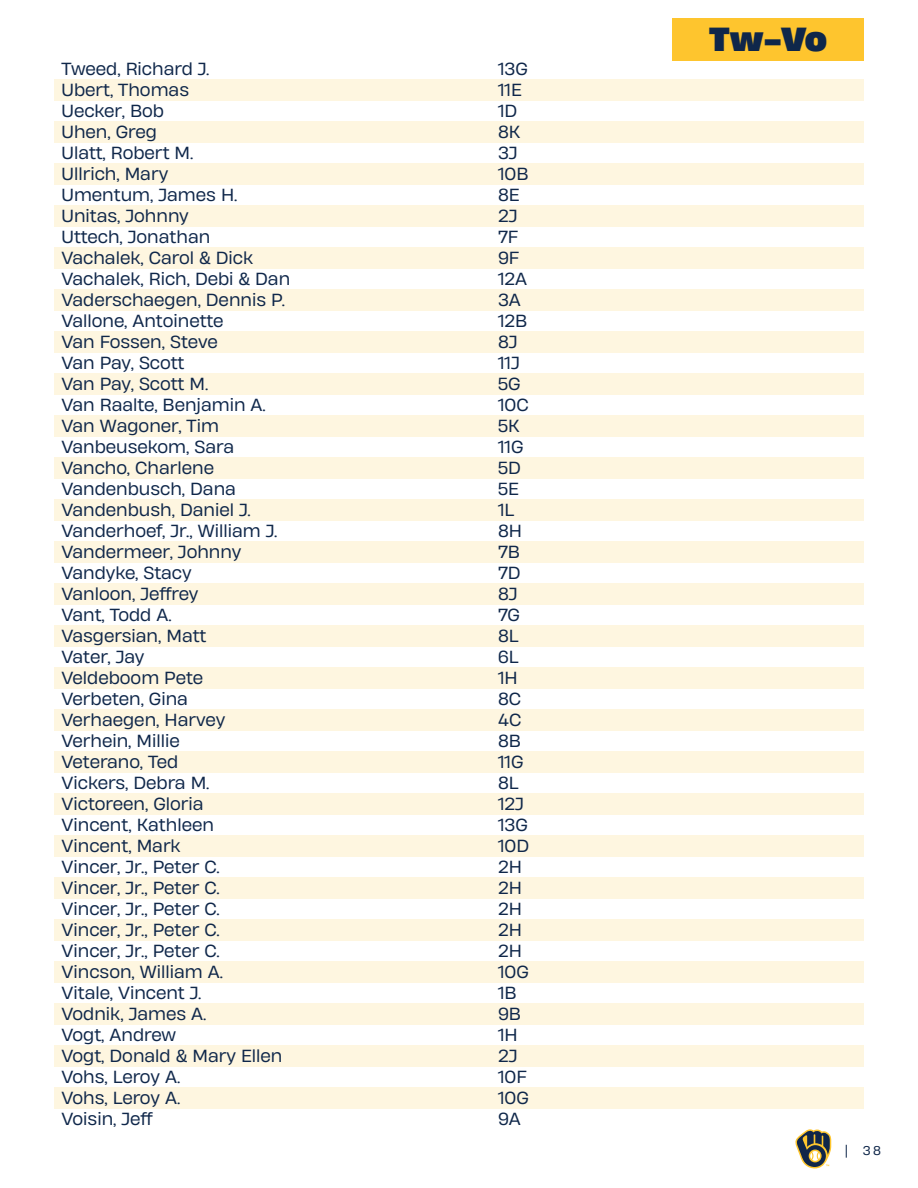
<style>
.page{position:relative;width:918px;height:1188px;background:#fff}
.page>*{position:absolute;margin:0;border:0;box-sizing:border-box;transform-origin:0 0}
.t1{font:800 31.35px "Heading Now 77";color:#0f274a}
.t2{font:16.5px "Heading Now 73";color:#0f274a}
.t3{font:12px "Heading Now 73";color:#0f274a}
.s1{font-size:15.6px}
</style>
<div class="page">
<div style="left:54px;top:79px;width:810px;height:22px;background:#fef6e0"></div>
<div style="left:54px;top:583px;width:810px;height:22px;background:#fef6e0"></div>
<div style="left:54px;top:331px;width:810px;height:22px;background:#fef6e0"></div>
<div style="left:54px;top:835px;width:810px;height:22px;background:#fef6e0"></div>
<div style="left:54px;top:121px;width:810px;height:22px;background:#fef6e0"></div>
<div style="left:54px;top:625px;width:810px;height:22px;background:#fef6e0"></div>
<div style="left:54px;top:373px;width:810px;height:22px;background:#fef6e0"></div>
<div style="left:54px;top:877px;width:810px;height:22px;background:#fef6e0"></div>
<div style="left:54px;top:163px;width:810px;height:22px;background:#fef6e0"></div>
<div style="left:54px;top:667px;width:810px;height:22px;background:#fef6e0"></div>
<div style="left:54px;top:415px;width:810px;height:22px;background:#fef6e0"></div>
<div style="left:54px;top:919px;width:810px;height:22px;background:#fef6e0"></div>
<div style="left:54px;top:205px;width:810px;height:22px;background:#fef6e0"></div>
<div style="left:54px;top:709px;width:810px;height:22px;background:#fef6e0"></div>
<div style="left:54px;top:457px;width:810px;height:22px;background:#fef6e0"></div>
<div style="left:54px;top:961px;width:810px;height:22px;background:#fef6e0"></div>
<div style="left:54px;top:247px;width:810px;height:22px;background:#fef6e0"></div>
<div style="left:54px;top:751px;width:810px;height:22px;background:#fef6e0"></div>
<div style="left:54px;top:499px;width:810px;height:22px;background:#fef6e0"></div>
<div style="left:54px;top:1003px;width:810px;height:22px;background:#fef6e0"></div>
<div style="left:54px;top:289px;width:810px;height:22px;background:#fef6e0"></div>
<div style="left:54px;top:793px;width:810px;height:22px;background:#fef6e0"></div>
<div style="left:54px;top:541px;width:810px;height:22px;background:#fef6e0"></div>
<div style="left:54px;top:1045px;width:810px;height:22px;background:#fef6e0"></div>
<div style="left:54px;top:1087px;width:810px;height:22px;background:#fef6e0"></div>
<div style="left:672px;top:18px;width:192px;height:42px;background:#fec52e"></div>
<svg style="left:795px;top:1129px;width:36px;height:39px"></svg>
<p class="t2" style="left:62px;top:57px;width:149px">Tweed, Richard J.</p>
<p class="t2" style="left:498px;top:57px;width:31px">13G</p>
<p class="t2" style="left:62px;top:78px;width:129px">Ubert, Thomas</p>
<p class="t2" style="left:498px;top:78px;width:25px">11E</p>
<p class="t2" style="left:62px;top:99px;width:104px">Uecker, Bob</p>
<p class="t2" style="left:498px;top:99px;width:21px">1D</p>
<p class="t2" style="left:62px;top:120px;width:97px">Uhen, Greg</p>
<p class="t2" style="left:498px;top:120px;width:24px">8K</p>
<p class="t2" style="left:62px;top:141px;width:133px">Ulatt, Robert M.</p>
<p class="t2" style="left:498px;top:141px;width:21px">3J</p>
<p class="t2" style="left:62px;top:162px;width:108px">Ullrich, Mary</p>
<p class="t2" style="left:498px;top:162px;width:32px">10B</p>
<p class="t2" style="left:62px;top:183px;width:177px">Umentum, James H.</p>
<p class="t2" style="left:498px;top:183px;width:23px">8E</p>
<p class="t2" style="left:62px;top:204px;width:129px">Unitas, Johnny</p>
<p class="t2" style="left:498px;top:204px;width:21px">2J</p>
<p class="t2" style="left:62px;top:225px;width:150px">Uttech, Jonathan</p>
<p class="t2" style="left:498px;top:225px;width:22px">7F</p>
<p class="t2" style="left:62px;top:246px;width:193px">Vachalek, Carol &amp; Dick</p>
<p class="t2" style="left:498px;top:246px;width:23px">9F</p>
<p class="t2" style="left:62px;top:267px;width:230px">Vachalek, Rich, Debi &amp; Dan</p>
<p class="t2" style="left:498px;top:267px;width:31px">12A</p>
<p class="t2" style="left:62px;top:288px;width:225px">Vaderschaegen, Dennis P.</p>
<p class="t2" style="left:498px;top:288px;width:24px">3A</p>
<p class="t2" style="left:62px;top:309px;width:163px">Vallone, Antoinette</p>
<p class="t2" style="left:498px;top:309px;width:31px">12B</p>
<p class="t2" style="left:62px;top:330px;width:158px">Van Fossen, Steve</p>
<p class="t2" style="left:498px;top:330px;width:21px">8J</p>
<p class="t2" style="left:62px;top:351px;width:124px">Van Pay, Scott</p>
<p class="t2" style="left:498px;top:351px;width:23px">11J</p>
<p class="t2" style="left:62px;top:372px;width:148px">Van Pay, Scott M.</p>
<p class="t2" style="left:498px;top:372px;width:24px">5G</p>
<p class="t2" style="left:62px;top:393px;width:206px">Van Raalte, Benjamin A.</p>
<p class="t2" style="left:498px;top:393px;width:32px">10C</p>
<p class="t2" style="left:62px;top:414px;width:159px">Van Wagoner, Tim</p>
<p class="t2" style="left:498px;top:414px;width:23px">5K</p>
<p class="t2" style="left:62px;top:435px;width:174px">Vanbeusekom, Sara</p>
<p class="t2" style="left:498px;top:435px;width:27px">11G</p>
<p class="t2" style="left:62px;top:456px;width:154px">Vancho, Charlene</p>
<p class="t2" style="left:498px;top:456px;width:24px">5D</p>
<p class="t2" style="left:62px;top:477px;width:176px">Vandenbusch, Dana</p>
<p class="t2" style="left:498px;top:477px;width:22px">5E</p>
<p class="t2" style="left:62px;top:498px;width:191px">Vandenbush, Daniel J.</p>
<p class="t2" style="left:498px;top:498px;width:18px">1L</p>
<p class="t2" style="left:62px;top:519px;width:217px">Vanderhoef, Jr., William J.</p>
<p class="t2" style="left:498px;top:519px;width:26px">8H</p>
<p class="t2" style="left:62px;top:540px;width:181px">Vandermeer, Johnny</p>
<p class="t2" style="left:498px;top:540px;width:23px">7B</p>
<p class="t2" style="left:62px;top:561px;width:132px">Vandyke, Stacy</p>
<p class="t2" style="left:498px;top:561px;width:24px">7D</p>
<p class="t2" style="left:62px;top:582px;width:139px">Vanloon, Jeffrey</p>
<p class="t2" style="left:498px;top:582px;width:21px">8J</p>
<p class="t2" style="left:62px;top:603px;width:112px">Vant, Todd A.</p>
<p class="t2" style="left:498px;top:603px;width:23px">7G</p>
<p class="t2" style="left:62px;top:624px;width:146px">Vasgersian, Matt</p>
<p class="t2" style="left:498px;top:624px;width:22px">8L</p>
<p class="t2" style="left:62px;top:645px;width:85px">Vater, Jay</p>
<p class="t2" style="left:498px;top:645px;width:22px">6L</p>
<p class="t2" style="left:62px;top:666px;width:143px">Veldeboom Pete</p>
<p class="t2" style="left:498px;top:666px;width:21px">1H</p>
<p class="t2" style="left:62px;top:687px;width:128px">Verbeten, Gina</p>
<p class="t2" style="left:498px;top:687px;width:25px">8C</p>
<p class="t2" style="left:62px;top:708px;width:165px">Verhaegen, Harvey</p>
<p class="t2" style="left:498px;top:708px;width:25px">4C</p>
<p class="t2" style="left:62px;top:729px;width:120px">Verhein, Millie</p>
<p class="t2" style="left:498px;top:729px;width:24px">8B</p>
<p class="t2" style="left:62px;top:750px;width:118px">Veterano, Ted</p>
<p class="t2" style="left:498px;top:750px;width:27px">11G</p>
<p class="t2" style="left:62px;top:771px;width:149px">Vickers, Debra M.</p>
<p class="t2" style="left:498px;top:771px;width:22px">8L</p>
<p class="t2" style="left:62px;top:792px;width:144px">Victoreen, Gloria</p>
<p class="t2" style="left:498px;top:792px;width:27px">12J</p>
<p class="t2" style="left:62px;top:813px;width:154px">Vincent, Kathleen</p>
<p class="t2" style="left:498px;top:813px;width:31px">13G</p>
<p class="t2" style="left:62px;top:834px;width:121px">Vincent, Mark</p>
<p class="t2" style="left:498px;top:834px;width:33px">10D</p>
<p class="t2" style="left:62px;top:855px;width:160px">Vincer, Jr., Peter C.</p>
<p class="t2" style="left:498px;top:855px;width:25px">2H</p>
<p class="t2" style="left:62px;top:876px;width:160px">Vincer, Jr., Peter C.</p>
<p class="t2" style="left:498px;top:876px;width:25px">2H</p>
<p class="t2" style="left:62px;top:897px;width:160px">Vincer, Jr., Peter C.</p>
<p class="t2" style="left:498px;top:897px;width:25px">2H</p>
<p class="t2" style="left:62px;top:918px;width:160px">Vincer, Jr., Peter C.</p>
<p class="t2" style="left:498px;top:918px;width:25px">2H</p>
<p class="t2" style="left:62px;top:939px;width:160px">Vincer, Jr., Peter C.</p>
<p class="t2" style="left:498px;top:939px;width:25px">2H</p>
<p class="t2" style="left:62px;top:960px;width:163px">Vincson, William A.</p>
<p class="t2" style="left:498px;top:960px;width:32px">10G</p>
<p class="t2" style="left:62px;top:981px;width:141px">Vitale, Vincent J.</p>
<p class="t2" style="left:498px;top:981px;width:20px">1B</p>
<p class="t2" style="left:62px;top:1002px;width:146px">Vodnik, James A.</p>
<p class="t2" style="left:498px;top:1002px;width:24px">9B</p>
<p class="t2" style="left:62px;top:1023px;width:116px">Vogt, Andrew</p>
<p class="t2" style="left:498px;top:1023px;width:21px">1H</p>
<p class="t2" style="left:62px;top:1044px;width:222px">Vogt, Donald &amp; Mary Ellen</p>
<p class="t2" style="left:498px;top:1044px;width:21px">2J</p>
<p class="t2" style="left:62px;top:1065px;width:120px">Vohs, Leroy A.</p>
<p class="t2" style="left:498px;top:1065px;width:30px">10F</p>
<p class="t2" style="left:62px;top:1086px;width:120px">Vohs, Leroy A.</p>
<p class="t2" style="left:498px;top:1086px;width:32px">10G</p>
<p class="t2" style="left:62px;top:1107px;width:93px">Voisin, Jeff</p>
<p class="t2" style="left:498px;top:1107px;width:24px">9A</p>
<p class="t1" style="left:709px;top:14px;width:119px">Tw-Vo</p>
<p class="t3" style="left:845px;top:1142px;width:38px"><span class="s1">|</span> 38</p>
</div>
